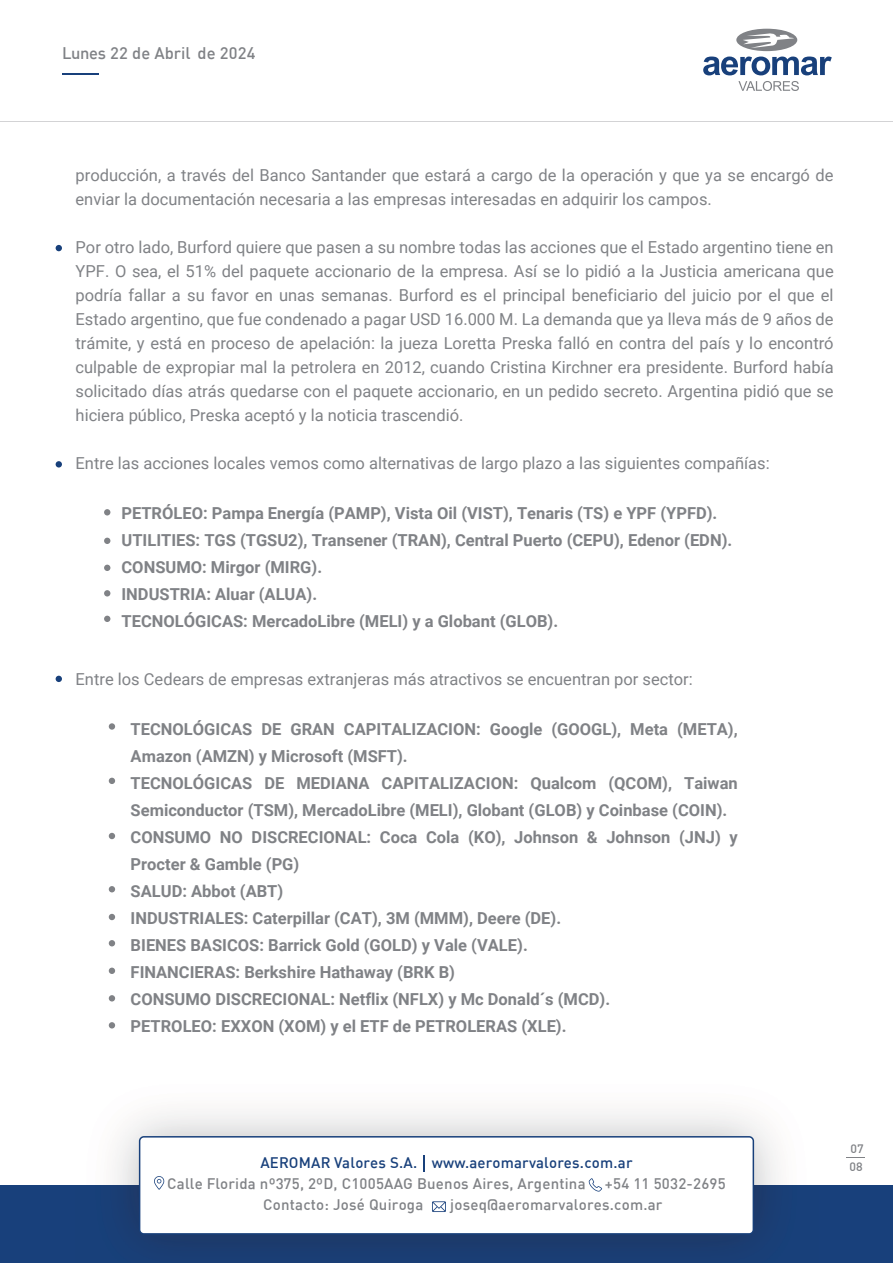
<style>
.page{position:relative;width:893px;height:1263px;background:#fff}
.page>*{position:absolute;margin:0;border:0;box-sizing:border-box;transform-origin:0 0}
.t1{font:16.5px/24px "Roboto";color:#808286}
.t2{font:700 16.5px/27px "Roboto";color:#808286}
.t3{font:500 16.5px "DIN";color:#808286}
.t4{font:500 15px "DIN";letter-spacing:.015em;color:#808286}
.t5{font:500 15px "DIN";letter-spacing:.015em;color:#18407b}
.t6{font:500 12px "DIN";color:#808286}
</style>
<div class="page">
<div style="left:109px;top:723px;width:6px;height:7px;background:#808286;border-radius:50%"></div>
<svg style="left:109px;top:778px;width:6px;height:6px"></svg>
<svg style="left:109px;top:1022px;width:6px;height:6px"></svg>
<svg style="left:109px;top:995px;width:6px;height:6px"></svg>
<svg style="left:109px;top:968px;width:6px;height:6px"></svg>
<svg style="left:109px;top:940px;width:6px;height:6px"></svg>
<svg style="left:109px;top:914px;width:6px;height:6px"></svg>
<svg style="left:109px;top:886px;width:6px;height:6px"></svg>
<svg style="left:109px;top:833px;width:6px;height:6px"></svg>
<svg style="left:104px;top:616px;width:6px;height:6px"></svg>
<svg style="left:104px;top:590px;width:6px;height:6px"></svg>
<svg style="left:104px;top:565px;width:6px;height:6px"></svg>
<svg style="left:104px;top:538px;width:6px;height:6px"></svg>
<svg style="left:104px;top:509px;width:6px;height:6px"></svg>
<svg style="left:56px;top:676px;width:6px;height:6px"></svg>
<svg style="left:56px;top:461px;width:6px;height:6px"></svg>
<svg style="left:56px;top:245px;width:6px;height:6px"></svg>
<hr style="left:0;top:121px;width:893px;height:1px;background:#d3d3d5">
<svg style="left:703px;top:57px;width:129px;height:18px"></svg>
<svg style="left:738px;top:81px;width:61px;height:10px"></svg>
<div style="left:736px;top:29px;width:61px;height:22px;background:#808286;border-radius:50%"></div>
<svg style="left:743px;top:33px;width:51px;height:15px"></svg>
<hr style="left:62px;top:73px;width:37px;height:2px;background:#18407b">
<div style="left:0;top:1185px;width:893px;height:78px;background:#18407b"></div>
<svg style="left:139px;top:1136px;width:615px;height:98px"></svg>
<svg style="left:424px;top:1155px;width:1px;height:17px"></svg>
<svg style="left:432px;top:1201px;width:14px;height:11px"></svg>
<svg style="left:589px;top:1178px;width:13px;height:13px"></svg>
<svg style="left:154px;top:1176px;width:10px;height:14px"></svg>
<svg style="left:846px;top:1157px;width:19px;height:1px"></svg>
<p class="t3" style="left:62px;top:43px;width:195px">Lunes 22 de Abril de 2024</p>
<p class="t1" style="left:76px;top:163px;width:760px">producción, a través del Banco Santander que estará a cargo de la operación y que ya se encargó de enviar la documentación necesaria a las empresas interesadas en adquirir los campos.</p>
<p class="t1" style="left:76px;top:235px;width:760px;text-align:justify">Por otro lado, Burford quiere que pasen a su nombre todas las acciones que el Estado argentino tiene en YPF. O sea, el 51% del paquete accionario de la empresa. Así se lo pidió a la Justicia americana que podría fallar a su favor en unas semanas. Burford es el principal beneficiario del juicio por el que el Estado argentino, que fue condenado a pagar USD 16.000 M. La demanda que ya lleva más de 9 años de trámite, y está en proceso de apelación: la jueza Loretta Preska falló en contra del país y lo encontró culpable de expropiar mal la petrolera en 2012, cuando Cristina Kirchner era presidente. Burford había solicitado días atrás quedarse con el paquete accionario, en un pedido secreto. Argentina pidió que se hiciera público, Preska aceptó y la noticia trascendió.</p>
<p class="t1" style="left:76px;top:451px;width:696px">Entre las acciones locales vemos como alternativas de largo plazo a las siguientes compañías:</p>
<p class="t2" style="left:122px;top:499px;width:612px">PETRÓLEO: Pampa Energía (PAMP), Vista Oil (VIST), Tenaris (TS) e YPF (YPFD).<br>UTILITIES: TGS (TGSU2), Transener (TRAN), Central Puerto (CEPU), Edenor (EDN).<br>CONSUMO: Mirgor (MIRG).<br>INDUSTRIA: Aluar (ALUA).<br>TECNOLÓGICAS: MercadoLibre (MELI) y a Globant (GLOB).</p>
<p class="t1" style="left:76px;top:667px;width:619px">Entre los Cedears de empresas extranjeras más atractivos se encuentran por sector:</p>
<p class="t2" style="left:131px;top:715px;width:609px">TECNOLÓGICAS DE GRAN CAPITALIZACION: Google (GOOGL), Meta (META), Amazon (AMZN) y Microsoft (MSFT).<br>TECNOLÓGICAS DE MEDIANA CAPITALIZACION: Qualcom (QCOM), Taiwan Semiconductor (TSM), MercadoLibre (MELI), Globant (GLOB) y Coinbase (COIN).<br>CONSUMO NO DISCRECIONAL: Coca Cola (KO), Johnson &amp; Johnson (JNJ) y Procter &amp; Gamble (PG)<br>SALUD: Abbot (ABT)<br>INDUSTRIALES: Caterpillar (CAT), 3M (MMM), Deere (DE).<br>BIENES BASICOS: Barrick Gold (GOLD) y Vale (VALE).<br>FINANCIERAS: Berkshire Hathaway (BRK B)<br>CONSUMO DISCRECIONAL: Netflix (NFLX) y Mc Donald´s (MCD).<br>PETROLEO: EXXON (XOM) y el ETF de PETROLERAS (XLE).</p>
<p class="t6" style="left:850px;top:1141px;width:15px">07</p>
<p class="t5" style="left:260px;top:1153px;width:374px">AEROMAR Valores S.A. www.aeromarvalores.com.ar</p>
<p class="t6" style="left:849px;top:1159px;width:15px">08</p>
<p class="t4" style="left:167px;top:1174px;width:420px">Calle Florida nº375, 2ºD, C1005AAG Buenos Aires, Argentina</p>
<p class="t4" style="left:605px;top:1174px;width:122px">+54 11 5032-2695</p>
<p class="t4" style="left:263px;top:1195px;width:162px">Contacto: José Quiroga</p>
<p class="t4" style="left:450px;top:1195px;width:214px">joseq@aeromarvalores.com.ar</p>
</div>
